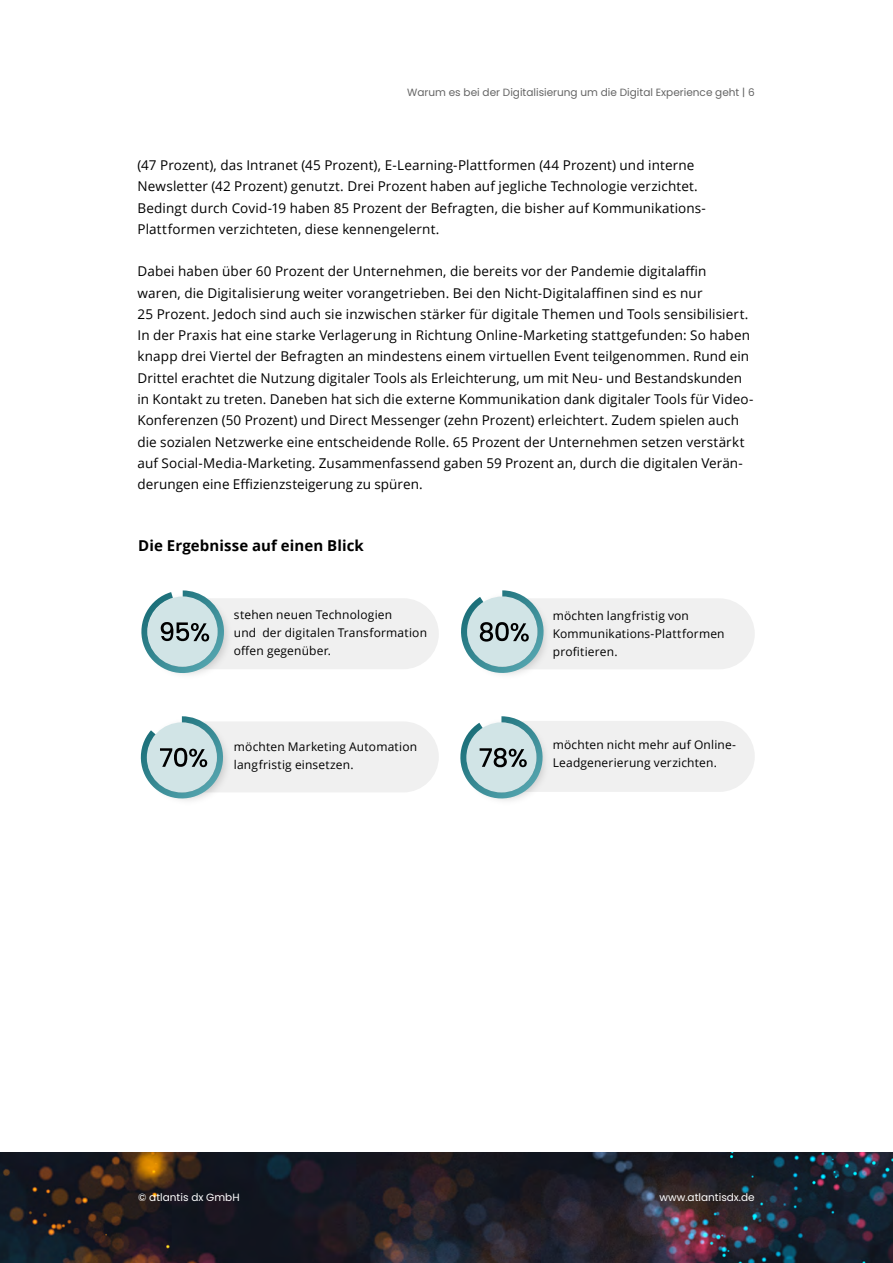
<style>
.page{position:relative;width:893px;height:1263px;background:#fff}
.page>*{position:absolute;margin:0;border:0;box-sizing:border-box;transform-origin:0 0}
.t1{font:700 15px "Open Sans";letter-spacing:.005em;color:#000}
.t2{font:13.5px/21.3px "Open Sans";letter-spacing:.01em;color:#000}
.t3{font:12px/18px "Open Sans";letter-spacing:.015em;color:#000}
.t4{font:10.5px "Poppins";color:#646464}
.t5{font:10.5px "Poppins";color:#fff}
</style>
<div class="page">
<img style="left:0;top:1152px;width:893px;height:111px">
<div style="left:477px;top:598px;width:278px;height:71px;background:#f0f0f0;border-radius:36px"></div>
<div style="left:477px;top:721px;width:278px;height:71px;background:#f0f0f0;border-radius:36px"></div>
<div style="left:154px;top:721px;width:285px;height:71px;background:#f0f0f0;border-radius:36px"></div>
<div style="left:154px;top:598px;width:285px;height:71px;background:#f0f0f0;border-radius:36px"></div>
<svg style="left:141px;top:590px;width:87px;height:85px"></svg>
<svg style="left:461px;top:590px;width:85px;height:85px"></svg>
<svg style="left:460px;top:716px;width:85px;height:85px"></svg>
<svg style="left:140px;top:716px;width:87px;height:85px"></svg>
<p class="t4" style="left:407px;top:86px;width:349px">Warum es bei der Digitalisierung um die Digital Experience geht | 6</p>
<p class="t2" style="left:137px;top:154px;width:570px">(47 Prozent), das Intranet (45 Prozent), E-Learning-Plattformen (44 Prozent) und interne Newsletter (42 Prozent) genutzt. Drei Prozent haben auf jegliche Technologie verzichtet.<br>Bedingt durch Covid-19 haben 85 Prozent der Befragten, die bisher auf Kommunikations-Plattformen verzichteten, diese kennengelernt.</p>
<p class="t2" style="left:137px;top:260px;width:617px">Dabei haben über 60 Prozent der Unternehmen, die bereits vor der Pandemie digitalaffin<br>waren, die Digitalisierung weiter vorangetrieben. Bei den Nicht-Digitalaffinen sind es nur<br>25 Prozent. Jedoch sind auch sie inzwischen stärker für digitale Themen und Tools sensibilisiert.<br>In der Praxis hat eine starke Verlagerung in Richtung Online-Marketing stattgefunden: So haben knapp drei Viertel der Befragten an mindestens einem virtuellen Event teilgenommen. Rund ein Drittel erachtet die Nutzung digitaler Tools als Erleichterung, um mit Neu- und Bestandskunden in Kontakt zu treten. Daneben hat sich die externe Kommunikation dank digitaler Tools für Video-Konferenzen (50 Prozent) und Direct Messenger (zehn Prozent) erleichtert. Zudem spielen auch die sozialen Netzwerke eine entscheidende Rolle. 65 Prozent der Unternehmen setzen verstärkt auf Social-Media-Marketing. Zusammenfassend gaben 59 Prozent an, durch die digitalen Verän&shy;derungen eine Effizienzsteigerung zu spüren.</p>
<p class="t1" style="left:138px;top:535px;width:227px">Die Ergebnisse auf einen Blick</p>
<p class="t3" style="left:234px;top:605px;width:195px">stehen neuen Technologien<br>und der digitalen Transformation offen gegenüber.</p>
<p class="t3" style="left:553px;top:606px;width:173px">möchten langfristig von<br>Kommunikations-Plattformen profitieren.</p>
<p class="t3" style="left:234px;top:737px;width:185px">möchten Marketing Automation langfristig einsetzen.</p>
<p class="t3" style="left:553px;top:735px;width:185px">möchten nicht mehr auf Online-<br>Leadgenerierung verzichten.</p>
<p class="t5" style="left:138px;top:1191px;width:103px">© atlantis dx GmbH</p>
<p class="t5" style="left:660px;top:1191px;width:97px">www.atlantisdx.de</p>
</div>
